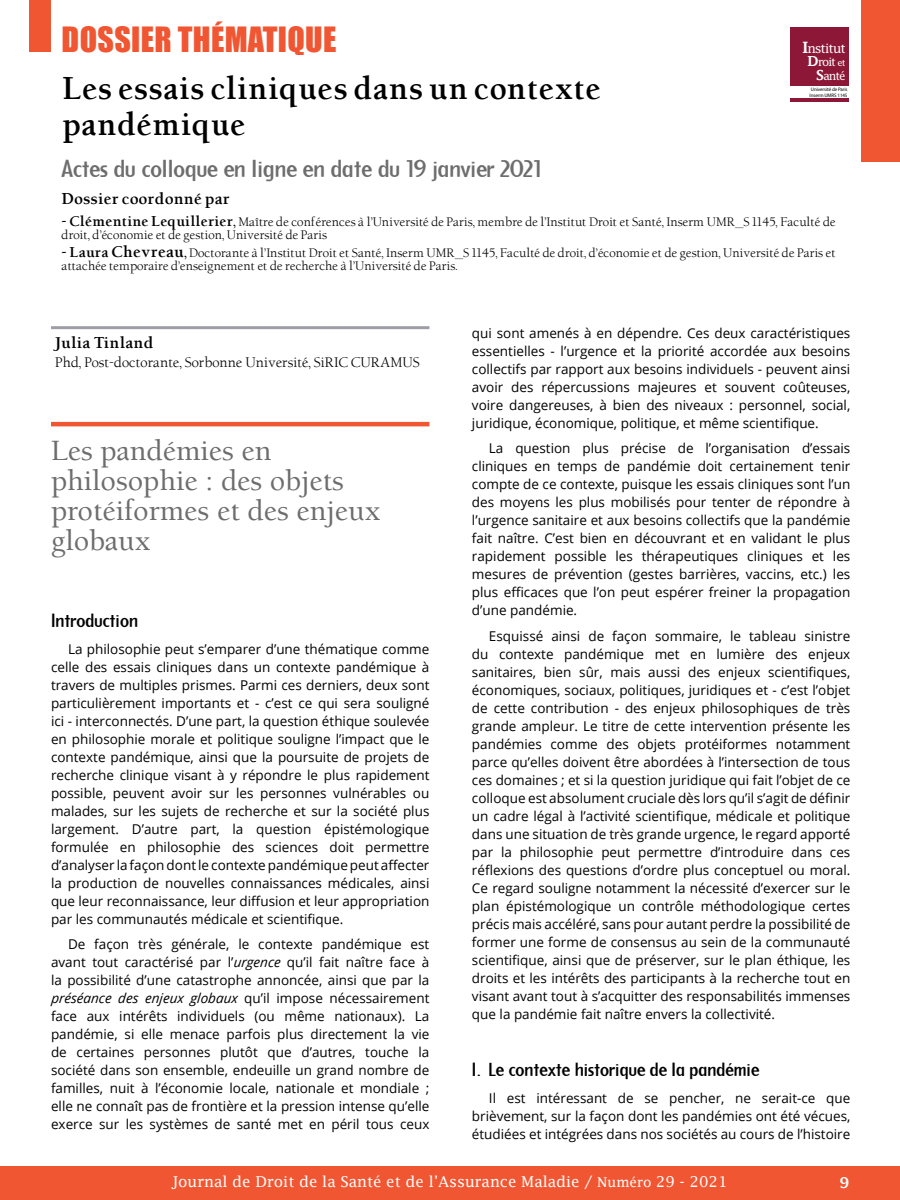
<style>
.page{position:relative;width:900px;height:1200px;background:#fff}
.page>*{position:absolute;margin:0;border:0;box-sizing:border-box;transform-origin:0 0}
.t1{font:31.95px "Impact";letter-spacing:.01em;color:#f15632}
.t2{font:500 30px/30px "Berkeley";color:#6d6d6d}
.t3{font:700 30px/36px "Berkeley Oldstyle";color:#000}
.t4{font:27px "Berkeley";color:#6d6d6d}
.t5{font:21px "Berkeley";color:#000}
.t6{font:15px "Lucida Fax";color:#fff}
.t7{font:700 15px "Berkeley Oldstyle";color:#000}
.t8{font:600 15px "Lucida Fax";color:#fff}
.t9{font:13.5px/18px "Open Sans";color:#000;text-align:justify}
.t10{font:13.5px "Berkeley Oldstyle";color:#000}
.t11{font:12.9px "Lucida Fax";letter-spacing:-.09em;color:#fff}
.t12{font:12px/13.5px "Berkeley Oldstyle";color:#000}
.t13{font:11.4px/13.4px "Lucida Fax";letter-spacing:-.09em;color:#fff;text-align:right}
.t14{font:500 5.1px "Darby Sans Universite Paris";letter-spacing:-.02em;color:#000}
.t15{font:300 5.1px "Darby Sans Universite Paris";letter-spacing:-.02em;color:#000}
.s1{font-weight:600;font-size:15.6px}
.s2{font-weight:600;font-size:13.8px}
.s3{font-size:9.15px}
.s4{font-weight:700;font-size:13.5px}
.s5{font-weight:700}
.s6{font-weight:700;font-size:15px}
.s7{font-style:italic}
.s8{font-size:13.5px}
</style>
<div class="page">
<div style="left:0;top:1167px;width:900px;height:33px;background:#f15632"></div>
<div style="left:30px;top:0;width:21px;height:51px;background:#f15632"></div>
<div style="left:862px;top:0;width:38px;height:162px;background:#f15632"></div>
<div style="left:791px;top:27px;width:58px;height:59px;background:#8d1737"></div>
<hr style="left:791px;top:99px;width:58px;height:3px;background:#8d1737">
<hr style="left:51px;top:326px;width:378px;height:3px;background:#9e9ea6">
<hr style="left:51px;top:422px;width:378px;height:4px;background:#f15632">
<h1 class="t1" style="left:62px;top:14px;width:276px">DOSSIER THÉMATIQUE</h1>
<h2 class="t3" style="left:62px;top:71px;width:541px">Les essais cliniques dans un contexte pandémique</h2>
<p class="t14" style="left:811px;top:87px;width:38px">Université de Paris</p>
<p class="t11" style="left:803px;top:41px;width:45px"><span class="s1">I</span>nstitut</p>
<p class="t13" style="left:808px;top:55px;width:39px"><span class="s2">D</span>roit <span class="s3">et<br></span><span class="s2">S</span>anté</p>
<p class="t15" style="left:810px;top:93px;width:39px">Inserm UMRS 1145</p>
<h3 class="t4" style="left:62px;top:156px;width:481px">Actes du colloque en ligne en date du 19 janvier 2021</h3>
<p class="t7" style="left:62px;top:189px;width:170px">Dossier coordonné par</p>
<p class="t12" style="left:62px;top:215px;width:775px"><span class="s4">- Clémentine Lequillerier</span><span class="s5">,</span> Maître de conférences à l’Université de Paris, membre de l’Institut Droit et Santé, Inserm UMR_S 1145, Faculté de droit, d’économie et de gestion, Université de Paris</p>
<p class="t12" style="left:62px;top:246px;width:775px"><span class="s4">- Laura</span> <span class="s6">Chevreau</span><span class="s5">,</span> Doctorante à l’Institut Droit et Santé, Inserm UMR_S 1145, Faculté de droit, d’économie et de gestion, Université de Paris et attachée temporaire d’enseignement et de recherche à l’Université de Paris.</p>
<p class="t7" style="left:55px;top:333px;width:100px">Julia Tinland</p>
<p class="t10" style="left:55px;top:354px;width:366px">Phd, Post-doctorante, Sorbonne Université, SiRIC CURAMUS</p>
<h2 class="t2" style="left:51px;top:437px;width:331px">Les pandémies en philosophie : des objets protéiformes et des enjeux globaux</h2>
<h3 class="t5" style="left:51px;top:610px;width:89px">Introduction</h3>
<p class="t9" style="left:51px;top:640px;width:380px;text-indent:17px">La philosophie peut s’emparer d’une thématique comme celle des essais cliniques dans un contexte pandémique à travers de multiples prismes. Parmi ces derniers, deux sont particulièrement importants et - c’est ce qui sera souligné ici - interconnectés. D’une part, la question éthique soulevée en philosophie morale et politique souligne l’impact que le contexte pandémique, ainsi que la poursuite de projets de recherche clinique visant à y répondre le plus rapidement possible, peuvent avoir sur les personnes vulnérables ou malades, sur les sujets de recherche et sur la société plus largement. D’autre part, la question épistémologique formulée en philosophie des sciences doit permettre d’analyser la façon dont le contexte pandémique peut affecter la production de nouvelles connaissances médicales, ainsi que leur reconnaissance, leur diffusion et leur appropriation par les communautés médicale et scientifique.</p>
<p class="t9" style="left:51px;top:935px;width:380px;text-indent:17px">De façon très générale, le contexte pandémique est avant tout caractérisé par l’<span class="s7">urgence</span> qu’il fait naître face à la possibilité d’une catastrophe annoncée, ainsi que par la <span class="s7">préséance des enjeux globaux</span> qu’il impose nécessairement face aux intérêts individuels (ou même nationaux). La pandémie, si elle menace parfois plus directement la vie de certaines personnes plutôt que d’autres, touche la société dans son ensemble, endeuille un grand nombre de familles, nuit à l’économie locale, nationale et mondiale ; elle ne connaît pas de frontière et la pression intense qu’elle exerce sur les systèmes de santé met en péril tous ceux</p>
<p class="t9" style="left:472px;top:323px;width:380px">qui sont amenés à en dépendre. Ces deux caractéristiques essentielles - l’urgence et la priorité accordée aux besoins collectifs par rapport aux besoins individuels - peuvent ainsi avoir des répercussions majeures et souvent coûteuses, voire dangereuses, à bien des niveaux : personnel, social, juridique, économique, politique, et même scientifique.</p>
<p class="t9" style="left:472px;top:439px;width:380px;text-indent:17px">La question plus précise de l’organisation d’essais cliniques en temps de pandémie doit certainement tenir compte de ce contexte, puisque les essais cliniques sont l’un des moyens les plus mobilisés pour tenter de répondre à l’urgence sanitaire et aux besoins collectifs que la pandémie fait naître. C’est bien en découvrant et en validant le plus rapidement possible les thérapeutiques cliniques et les mesures de prévention (gestes barrières, vaccins, etc.) les plus efficaces que l’on peut espérer freiner la propagation d’une pandémie.</p>
<p class="t9" style="left:472px;top:626px;width:380px;text-indent:17px">Esquissé ainsi de façon sommaire, le tableau sinistre du contexte pandémique met en lumière des enjeux sanitaires, bien sûr, mais aussi des enjeux scientifiques, économiques, sociaux, politiques, juridiques et - c’est l’objet de cette contribution - des enjeux philosophiques de très grande ampleur. Le titre de cette intervention présente les pandémies comme des objets protéiformes notamment parce qu’elles doivent être abordées à l’intersection de tous ces domaines ; et si la question juridique qui fait l’objet de ce colloque est absolument cruciale dès lors qu’il s’agit de définir un cadre légal à l’activité scientifique, médicale et politique dans une situation de très grande urgence, le regard apporté par la philosophie peut permettre d’introduire dans ces réflexions des questions d’ordre plus conceptuel ou moral.<br>Ce regard souligne notamment la nécessité d’exercer sur le plan épistémologique un contrôle méthodologique certes précis mais accéléré, sans pour autant perdre la possibilité de former une forme de consensus au sein de la communauté scientifique, ainsi que de préserver, sur le plan éthique, les droits et les intérêts des participants à la recherche tout en visant avant tout à s’acquitter des responsabilités immenses que la pandémie fait naître envers la collectivité.</p>
<h3 class="t5" style="left:472px;top:1059px;width:289px">I. Le contexte historique de la pandémie</h3>
<p class="t9" style="left:472px;top:1088px;width:380px;text-indent:17px">Il est intéressant de se pencher, ne serait-ce que brièvement, sur la façon dont les pandémies ont été vécues, étudiées et intégrées dans nos sociétés au cours de l’histoire</p>
<p class="t6" style="left:172px;top:1173px;width:495px">Journal de Droit de la Santé et de l’Assurance Maladie / <span class="s8">Numéro</span> 1</p>
<p class="t6" style="left:709px;top:1173px;width:20px">18</p>
<p class="t6" style="left:656px;top:1173px;width:73px">29 - 2021</p>
<p class="t8" style="left:839px;top:1174px;width:11px">9</p>
</div>
